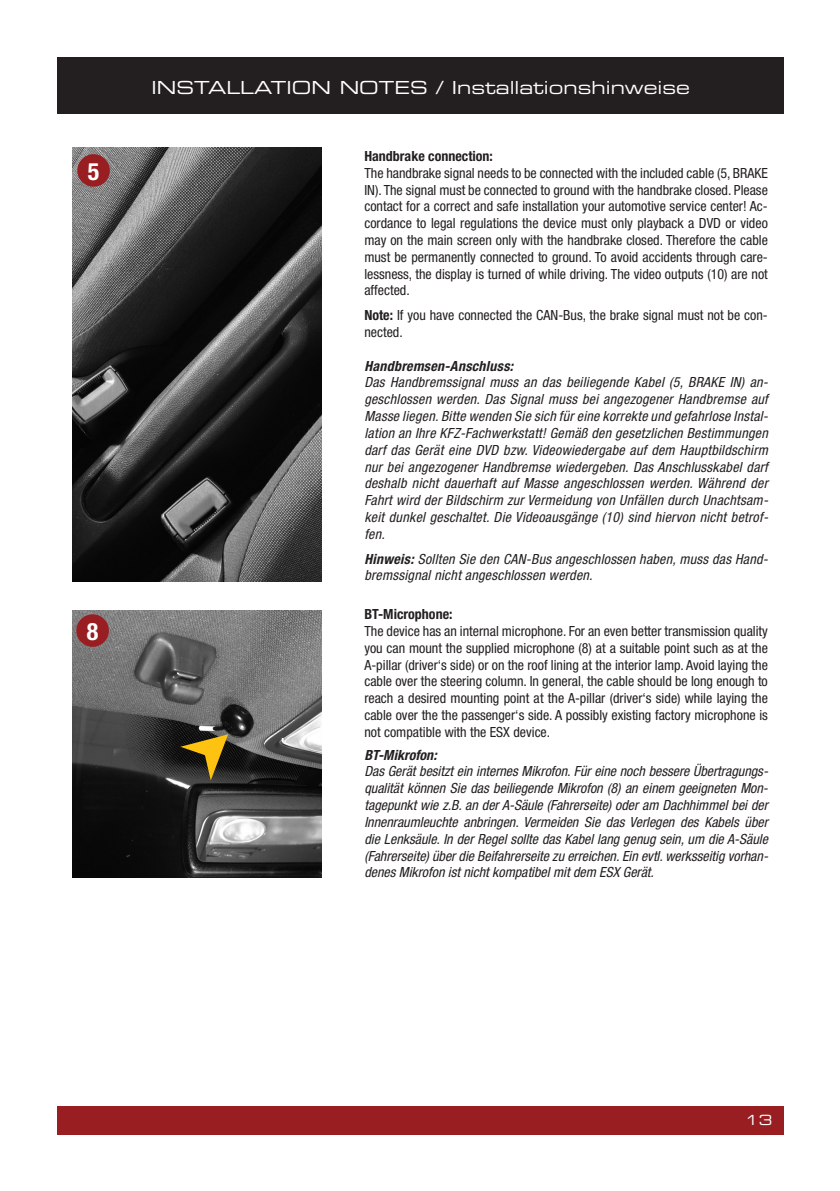
<style>
.page{position:relative;width:840px;height:1191px;background:#fff}
.page>*{position:absolute;margin:0;border:0;box-sizing:border-box;transform-origin:0 0}
.t1{font:700 condensed 24px "Helvetica Neue";color:#fff}
.t2{font:18px "Eurostile Extended Two";color:#fff}
.t3{font:italic condensed 14px/16.8px "Helvetica Neue";letter-spacing:.02em;color:#231f20;text-align:justify}
.t4{font:condensed 14px/16.8px "Helvetica Neue";color:#231f20;text-align:justify}
.t5{font:700 condensed 14px "Helvetica Neue";color:#231f20}
.t6{font:italic 700 condensed 14px "Helvetica Neue";letter-spacing:.02em;color:#231f20}
.t7{font:italic 700 condensed 14px "Helvetica Neue";color:#231f20}
.t8{font:14px "Eurostile Extended Two";color:#fff}
.s1{font-weight:700}
</style>
<div class="page">
<div style="left:57px;top:1106px;width:725px;height:28px;background:#981e21"></div>
<div style="left:57px;top:57px;width:725px;height:56px;background:#231f20"></div>
<img style="left:72px;top:610px;width:250px;height:267px">
<svg style="left:180px;top:734px;width:48px;height:46px;background:#68541b"></svg>
<div style="left:76px;top:614px;width:33px;height:33px;background:#981e21;border-radius:50%"></div>
<img style="left:72px;top:147px;width:250px;height:435px">
<div style="left:77px;top:154px;width:33px;height:33px;background:#981e21;border-radius:50%"></div>
<h1 class="t1" style="left:88px;top:156px;width:13px">5</h1>
<h1 class="t1" style="left:87px;top:616px;width:13px">8</h1>
<p class="t2" style="left:151px;top:75px;width:539px">INSTALLATION NOTES / Installationshinweise</p>
<p class="t5" style="left:364px;top:148px;width:130px">Handbrake connection:</p>
<p class="t4" style="left:364px;top:164px;width:405px">The handbrake signal needs to be connected with the included cable (5, BRAKE IN). The signal must be connected to ground with the handbrake closed. Please contact for a correct and safe installation your automotive service center! Ac&shy;cordance to legal regulations the device must only playback a DVD or video may on the main screen only with the handbrake closed. Therefore the cable must be permanently connected to ground. To avoid accidents through care&shy;lessness, the display is turned of while driving. The video outputs (10) are not affected.</p>
<p class="t4" style="left:364px;top:307px;width:405px"><span class="s1">Note:</span> If you have connected the CAN-Bus, the brake signal must not be con&shy;nected.</p>
<p class="t6" style="left:364px;top:357px;width:150px">Handbremsen-Anschluss:</p>
<p class="t3" style="left:364px;top:374px;width:405px">Das Handbremssignal muss an das beiliegende Kabel (5, BRAKE IN) an&shy;geschlossen werden. Das Signal muss bei angezogener Handbremse auf Masse liegen. Bitte wenden Sie sich für eine korrekte und gefahrlose Instal&shy;lation an Ihre KFZ-Fachwerkstatt! Gemäß den gesetzlichen Bestimmungen darf das Gerät eine DVD bzw. Videowiedergabe auf dem Hauptbildschirm nur bei angezogener Handbremse wiedergeben. Das Anschlusskabel darf deshalb nicht dauerhaft auf Masse angeschlossen werden. Während der Fahrt wird der Bildschirm zur Vermeidung von Unfällen durch Unachtsam&shy;keit dunkel geschaltet. Die Videoausgänge (10) sind hiervon nicht betrof&shy;fen.</p>
<p class="t3" style="left:364px;top:550px;width:405px"><span class="s1">Hinweis:</span> Sollten Sie den CAN-Bus angeschlossen haben, muss das Hand&shy;bremssignal nicht angeschlossen werden.</p>
<p class="t5" style="left:364px;top:606px;width:90px">BT-Microphone:</p>
<p class="t4" style="left:364px;top:622px;width:405px">The device has an internal microphone. For an even better transmission quality you can mount the supplied microphone (8) at a suitable point such as at the A-pillar (driver‘s side) or on the roof lining at the interior lamp. Avoid laying the cable over the steering column. In general, the cable should be long enough to reach a desired mounting point at the A-pillar (driver‘s side) while laying the cable over the the passenger‘s side. A possibly existing factory microphone is not compatible with the ESX device.</p>
<p class="t7" style="left:364px;top:746px;width:74px">BT-Mikrofon:</p>
<p class="t3" style="left:364px;top:763px;width:405px">Das Gerät besitzt ein internes Mikrofon. Für eine noch bessere Übertragungs&shy;qualität können Sie das beiliegende Mikrofon (8) an einem geeigneten Mon&shy;tagepunkt wie z.B. an der A-Säule (Fahrerseite) oder am Dachhimmel bei der Innenraumleuchte anbringen. Vermeiden Sie das Verlegen des Kabels über die Lenksäule. In der Regel sollte das Kabel lang genug sein, um die A-Säule (Fahrerseite) über die Beifahrerseite zu erreichen. Ein evtl. werksseitig vorhan&shy;denes Mikrofon ist nicht kompatibel mit dem ESX Gerät.</p>
<p class="t8" style="left:744px;top:1110px;width:28px">13</p>
</div>
